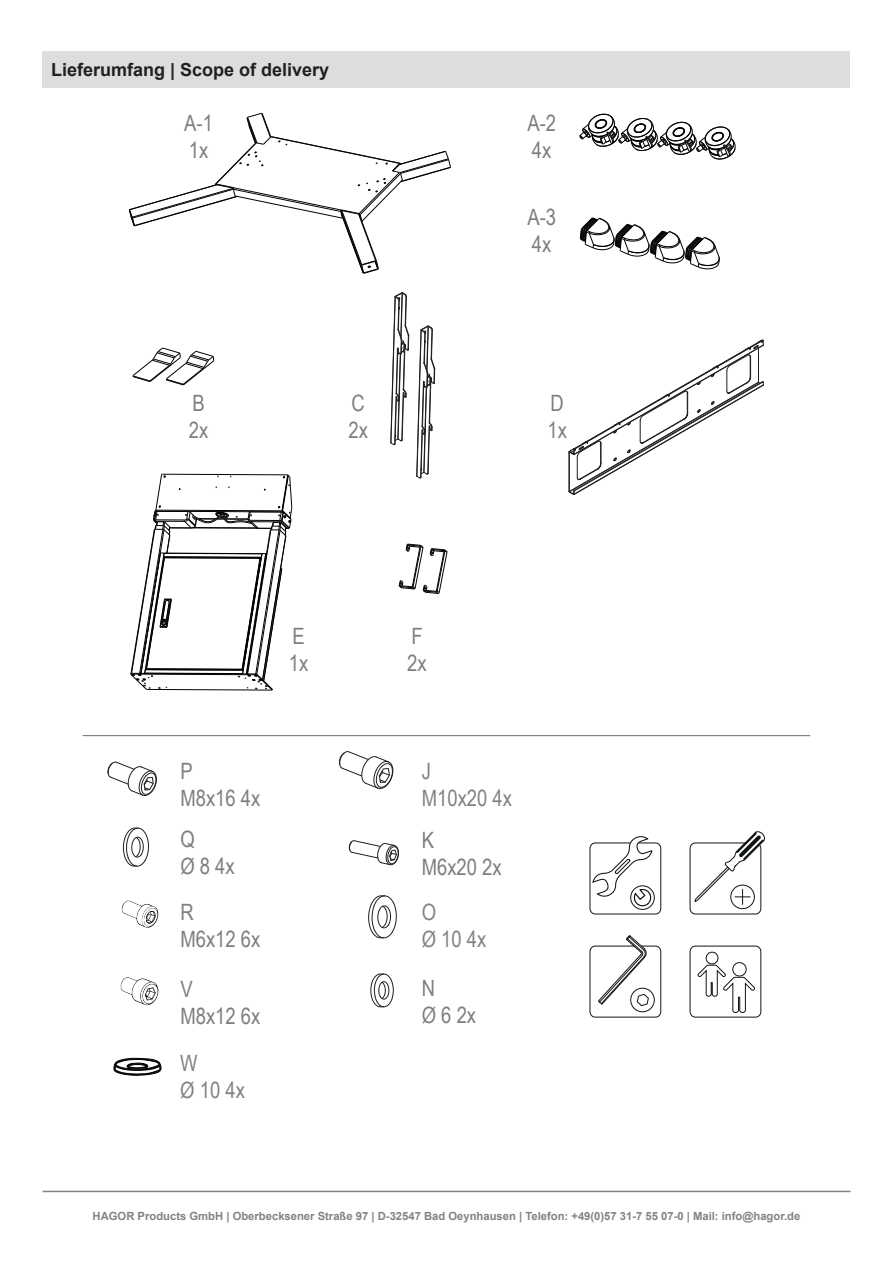
<style>
.page{position:relative;width:893px;height:1263px;background:#fff}
.page>*{position:absolute;margin:0;border:0;box-sizing:border-box;transform-origin:0 0}
.t1{font:22.5px/27px "Arial Narrow";color:#7c7f81}
.t2{font:22.5px/27px "Arial Narrow";color:#808285}
.t3{font:700 18px "Arial";color:#231f20}
.t4{font:700 11.25px "Arial";color:#808285}
</style>
<div class="page">
<hr style="left:43px;top:1191px;width:807px;height:1px;background:#808285">
<div style="left:43px;top:51px;width:807px;height:37px;background:#dcdddf"></div>
<hr style="left:83px;top:735px;width:727px;height:1px;background:#808285">
<svg style="left:580px;top:217px;width:140px;height:53px"></svg>
<svg style="left:132px;top:347px;width:83px;height:39px"></svg>
<svg style="left:129px;top:112px;width:322px;height:162px"></svg>
<svg style="left:579px;top:113px;width:157px;height:47px"></svg>
<svg style="left:398px;top:543px;width:50px;height:51px"></svg>
<svg style="left:130px;top:473px;width:163px;height:218px"></svg>
<div style="left:690px;top:842px;width:71px;height:72px;border:1px solid #111416;border-radius:5px"></div>
<svg style="left:731px;top:885px;width:23px;height:24px"></svg>
<div style="left:730px;top:884px;width:25px;height:25px;border:1px solid #111416;border-radius:50%"></div>
<svg style="left:693px;top:831px;width:72px;height:73px"></svg>
<div style="left:589px;top:945px;width:72px;height:72px;border:1px solid #111416;border-radius:5px"></div>
<svg style="left:631px;top:988px;width:23px;height:24px"></svg>
<div style="left:630px;top:988px;width:25px;height:24px;border:1px solid #111416;border-radius:50%"></div>
<svg style="left:597px;top:935px;width:52px;height:72px"></svg>
<div style="left:690px;top:945px;width:71px;height:72px;border:1px solid #111416;border-radius:5px"></div>
<svg style="left:697px;top:951px;width:58px;height:62px"></svg>
<div style="left:589px;top:842px;width:72px;height:72px;border:1px solid #111416;border-radius:5px"></div>
<svg style="left:591px;top:836px;width:62px;height:72px"></svg>
<div style="left:630px;top:885px;width:25px;height:25px;border:1px solid #111416;border-radius:50%"></div>
<svg style="left:568px;top:339px;width:196px;height:156px"></svg>
<svg style="left:390px;top:292px;width:19px;height:154px"></svg>
<svg style="left:416px;top:325px;width:19px;height:154px"></svg>
<svg style="left:349px;top:840px;width:50px;height:25px"></svg>
<svg style="left:339px;top:751px;width:54px;height:38px"></svg>
<svg style="left:122px;top:900px;width:37px;height:28px"></svg>
<svg style="left:121px;top:977px;width:37px;height:28px"></svg>
<svg style="left:368px;top:895px;width:29px;height:43px"></svg>
<svg style="left:123px;top:827px;width:26px;height:40px"></svg>
<svg style="left:107px;top:761px;width:50px;height:35px"></svg>
<svg style="left:114px;top:1058px;width:47px;height:17px"></svg>
<svg style="left:370px;top:973px;width:24px;height:34px"></svg>
<h2 class="t3" style="left:51px;top:57px;width:280px">Lieferumfang | Scope of delivery</h2>
<h1 class="t1" style="left:184px;top:109px;width:30px">A-1<br>1x</h1>
<h1 class="t1" style="left:189px;top:389px;width:21px">B<br>2x</h1>
<h1 class="t1" style="left:348px;top:389px;width:21px">C<br>2x</h1>
<h1 class="t1" style="left:527px;top:109px;width:30px">A-2<br>4x</h1>
<h1 class="t1" style="left:527px;top:203px;width:30px">A-3<br>4x</h1>
<h1 class="t1" style="left:547px;top:389px;width:21px">D<br>1x</h1>
<h1 class="t1" style="left:289px;top:621px;width:21px">E<br>1x</h1>
<h1 class="t1" style="left:407px;top:621px;width:21px">F<br>2x</h1>
<h1 class="t1" style="left:180px;top:757px;width:81px">P<br>M8x16 4x</h1>
<h1 class="t1" style="left:180px;top:825px;width:56px">Q<br>Ø 8 4x</h1>
<h1 class="t1" style="left:180px;top:898px;width:81px">R<br>M6x12 6x</h1>
<h1 class="t1" style="left:180px;top:975px;width:81px">V<br>M8x12 6x</h1>
<h1 class="t2" style="left:180px;top:1048px;width:66px">W<br>Ø 10 4x</h1>
<h1 class="t2" style="left:422px;top:756px;width:92px">J<br>M10x20 4x</h1>
<h1 class="t1" style="left:422px;top:826px;width:81px">K<br>M6x20 2x</h1>
<h1 class="t2" style="left:422px;top:897px;width:66px">O<br>Ø 10 4x</h1>
<h1 class="t1" style="left:422px;top:973px;width:56px">N<br>Ø 6 2x</h1>
<p class="t4" style="left:93px;top:1208px;width:709px">HAGOR Products GmbH | Oberbecksener Straße 97 | D-32547 Bad Oeynhausen | Telefon: +49(0)57 31-7 55 07-0 | Mail: info@hagor.de</p>
</div>
